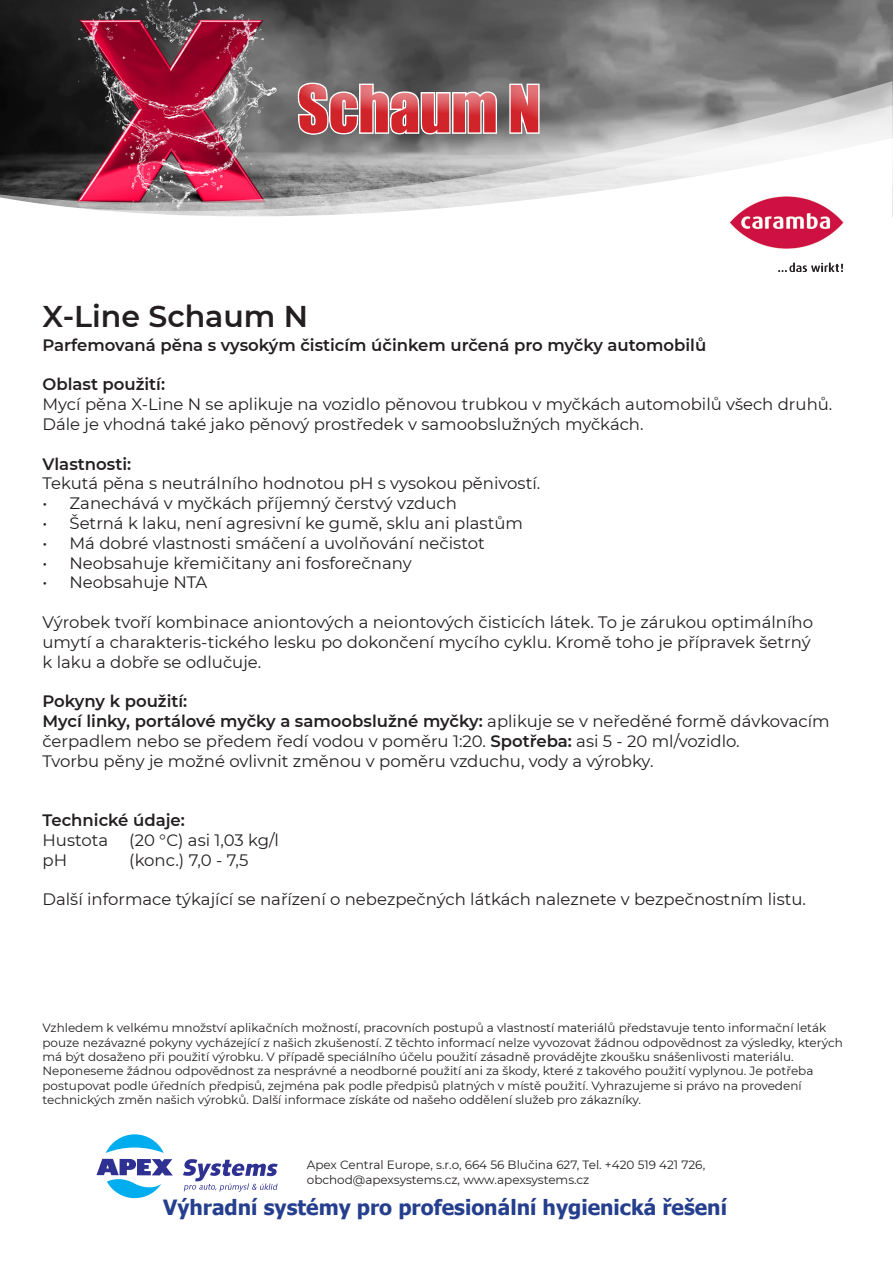
<style>
.page{position:relative;width:893px;height:1263px;background:#fff}
.page>*{position:absolute;margin:0;border:0;box-sizing:border-box;transform-origin:0 0}
.t1{font:60px "Impact";color:#d1232a}
.t2{font:600 30px "Montserrat";color:#231f20}
.t3{font:700 21px "Tahoma";color:#253f8e}
.t4{font:16.5px/19.8px "Montserrat";color:#231f20}
.t5{font:600 16.5px "Montserrat";color:#231f20}
.t6{font:12px/14.4px "Montserrat";color:#231f20}
.s1{font-weight:600}
</style>
<div class="page">
<img style="left:0;top:0;width:893px;height:81px">
<div style="left:283px;top:55px;width:299px;height:105px;background:#fff;opacity:.75"></div>
<svg style="left:96px;top:1134px;width:77px;height:64px"></svg>
<svg style="left:183px;top:1159px;width:95px;height:33px"></svg>
<svg style="left:0;top:81px;width:893px;height:24px;background:#857579"></svg>
<svg style="left:0;top:105px;width:893px;height:33px;background:#938689"></svg>
<svg style="left:0;top:138px;width:893px;height:79px"></svg>
<img style="left:723px;top:191px;width:127px;height:81px">
<h1 class="t1" style="left:298px;top:62px;width:245px">Schaum N</h1>
<p class="t2" style="left:43px;top:295px;width:267px">X-Line Schaum N</p>
<p class="t5" style="left:43px;top:333px;width:665px">Parfemovaná pěna s vysokým čisticím účinkem určená pro myčky automobilů</p>
<p class="t5" style="left:43px;top:373px;width:124px">Oblast použití:</p>
<p class="t4" style="left:43px;top:394px;width:791px">Mycí pěna X-Line N se aplikuje na vozidlo pěnovou trubkou v myčkách automobilů všech druhů.<br>Dále je vhodná také jako pěnový prostředek v samoobslužných myčkách.</p>
<p class="t5" style="left:43px;top:452px;width:90px">Vlastnosti:</p>
<p class="t4" style="left:43px;top:473px;width:499px">Tekutá pěna s neutrálního hodnotou pH s vysokou pěnivostí.</p>
<p class="t4" style="left:43px;top:493px;width:416px">• Zanechává v myčkách příjemný čerstvý vzduch</p>
<p class="t4" style="left:43px;top:513px;width:482px">• Šetrná k laku, není agresivní ke gumě, sklu ani plastům</p>
<p class="t4" style="left:43px;top:532px;width:444px">• Má dobré vlastnosti smáčení a uvolňování nečistot</p>
<p class="t4" style="left:43px;top:552px;width:371px">• Neobsahuje křemičitany ani fosforečnany</p>
<p class="t4" style="left:43px;top:572px;width:166px">• Neobsahuje NTA</p>
<p class="t4" style="left:43px;top:612px;width:772px">Výrobek tvoří kombinace aniontových a neiontových čisticích látek. To je zárukou optimálního umytí a charakteris-tického lesku po dokončení mycího cyklu. Kromě toho je přípravek šetrný k laku a dobře se odlučuje.</p>
<p class="t5" style="left:43px;top:690px;width:146px">Pokyny k použití:</p>
<p class="t4" style="left:43px;top:711px;width:789px"><span class="s1">Mycí linky, portálové myčky a samoobslužné myčky:</span> aplikuje se v neředěné formě dávkovacím čerpadlem nebo se předem ředí vodou v poměru 1:20. <span class="s1">Spotřeba:</span> asi 5 - 20 ml/vozidlo.</p>
<p class="t4" style="left:43px;top:750px;width:612px">Tvorbu pěny je možné ovlivnit změnou v poměru vzduchu, vody a výrobky.</p>
<p class="t5" style="left:43px;top:808px;width:144px">Technické údaje:</p>
<p class="t4" style="left:43px;top:829px;width:67px">Hustota</p>
<p class="t4" style="left:129px;top:829px;width:151px">(20 °C) asi 1,03 kg/l</p>
<p class="t4" style="left:43px;top:849px;width:26px">pH</p>
<p class="t4" style="left:129px;top:849px;width:121px">(konc.) 7,0 - 7,5</p>
<p class="t4" style="left:43px;top:889px;width:765px">Další informace týkající se nařízení o nebezpečných látkách naleznete v bezpečnostním listu.</p>
<p class="t6" style="left:43px;top:1020px;width:802px">Vzhledem k velkému množství aplikačních možností, pracovních postupů a vlastností materiálů představuje tento informační leták pouze nezávazné pokyny vycházející z našich zkušeností. Z těchto informací nelze vyvozovat žádnou odpovědnost za výsledky, kterých má být dosaženo při použití výrobku. V případě speciálního účelu použití zásadně provádějte zkoušku snášenlivosti materiálu.<br>Neponeseme žádnou odpovědnost za nesprávné a neodborné použití ani za škody, které z takového použití vyplynou. Je potřeba postupovat podle úředních předpisů, zejména pak podle předpisů platných v místě použití. Vyhrazujeme si právo na provedení technických změn našich výrobků. Další informace získáte od našeho oddělení služeb pro zákazníky.</p>
<p class="t6" style="left:307px;top:1157px;width:400px">Apex Central Europe, s.r.o, 664 56 Blučina 627, Tel. +420 519 421 726,</p>
<p class="t6" style="left:307px;top:1172px;width:284px">obchod@apexsystems.cz, www.apexsystems.cz</p>
<p class="t3" style="left:163px;top:1193px;width:565px">Výhradní systémy pro profesionální hygienická řešení</p>
</div>
